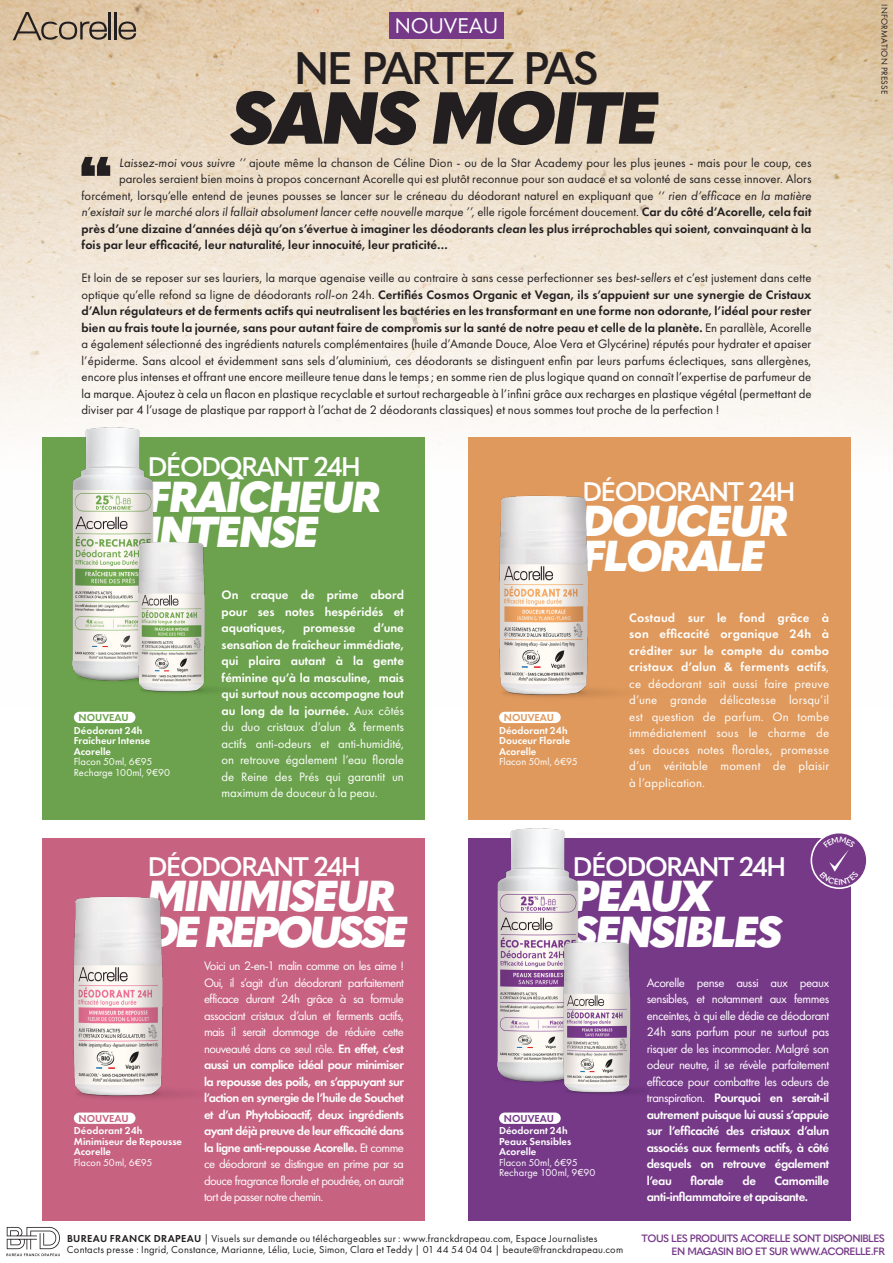
<style>
.page{position:relative;width:893px;height:1263px;background:#fff}
.page>*{position:absolute;margin:0;border:0;box-sizing:border-box;transform-origin:0 0}
.t1{font:italic 900 72.6px "Quasimoda";letter-spacing:-.05em;color:#231f20}
.t2{font:600 45px "Quasimoda";letter-spacing:-.05em;color:#231f20}
.t3{font:italic 900 42.75px "Quasimoda";letter-spacing:-.05em;color:#fff}
.t4{font:italic 900 42.75px "Quasimoda";letter-spacing:-.08em;color:#fff}
.t5{font:600 26.55px "Quasimoda";letter-spacing:-.05em;color:#fff}
.t6{font:20.85px "Quasimoda";color:#fff}
.t7{font:12.75px/16.5px "Futura PT";letter-spacing:-.015em;color:#fff;text-align:justify}
.t8{font:12.75px/16.5px "Futura PT";letter-spacing:.005em;color:#231f20;text-align:justify}
.t9{font:600 12.75px "Futura PT";letter-spacing:.005em;color:#231f20}
.t10{font:italic 12.75px "Futura PT";letter-spacing:.005em;color:#231f20}
.t11{font:600 12.75px/16.5px "Futura PT";letter-spacing:-.01em;color:#fff;text-align:justify}
.t12{font:600 12.75px/16.5px "Futura PT";letter-spacing:-.035em;color:#fff}
.t13{font:10.5px "Futura PT";letter-spacing:.02em;color:#231f20}
.t14{font:600 10.5px/10.5px "Futura PT";color:#fff}
.t15{font:10.5px "Futura PT";color:#fff}
.t16{font:600 10.5px/13.5px "Quasimoda";letter-spacing:-.05em;color:#763988;text-align:right}
.t17{font:600 10.5px "Futura PT";letter-spacing:.005em;color:#6ca24d}
.t18{font:600 10.5px "Futura PT";letter-spacing:.005em;color:#763988}
.t19{font:600 10.5px "Futura PT";letter-spacing:.005em;color:#c76281}
.t20{font:600 10.5px "Futura PT";letter-spacing:.005em;color:#e0995c}
.t21{font:9px "Futura PT";letter-spacing:.03em;color:#231f20}
.s1{font-style:italic}
.s2{font-style:normal}
.s3{font-weight:600;font-style:normal}
.s4{font-weight:600}
</style>
<div class="page">
<img style="left:0;top:0;width:893px;height:707px">
<div style="left:43px;top:437px;width:382px;height:383px;background:#6ca24d"></div>
<img style="left:53px;top:416px;width:200px;height:118px">
<img style="left:72px;top:534px;width:145px;height:178px">
<div style="left:74px;top:712px;width:61px;height:11px;background:#fff;border-radius:6px"></div>
<div style="left:468px;top:838px;width:382px;height:382px;background:#763988"></div>
<img style="left:497px;top:828px;width:81px;height:106px">
<img style="left:497px;top:934px;width:140px;height:160px">
<div style="left:499px;top:1112px;width:62px;height:12px;background:#fff;border-radius:6px"></div>
<div style="left:43px;top:838px;width:382px;height:382px;background:#c76281"></div>
<img style="left:73px;top:896px;width:114px;height:227px">
<div style="left:74px;top:1112px;width:61px;height:12px;background:#fff;border-radius:6px"></div>
<div style="left:468px;top:437px;width:382px;height:383px;background:#e0995c"></div>
<img style="left:499px;top:495px;width:116px;height:227px">
<div style="left:499px;top:712px;width:62px;height:11px;background:#fff;border-radius:6px"></div>
<svg style="left:13px;top:12px;width:94px;height:28px;background:#b5a086"></svg>
<hr style="left:108px;top:12px;width:3px;height:27px;background:#231f20">
<hr style="left:114px;top:12px;width:2px;height:27px;background:#231f20">
<svg style="left:118px;top:22px;width:18px;height:18px"></svg>
<svg style="left:81px;top:157px;width:29px;height:19px"></svg>
<svg style="left:7px;top:1227px;width:53px;height:29px"></svg>
<div style="left:389px;top:12px;width:115px;height:27px;background:#763988"></div>
<svg style="left:811px;top:833px;width:56px;height:55px"></svg>
<div style="left:811px;top:832px;width:57px;height:57px;border:2px solid #fff;border-radius:50%"></div>
<svg style="left:819px;top:837px;width:40px;height:48px"></svg>
<p class="t6" style="left:395px;top:10px;width:105px">NOUVEAU</p>
<p class="t2" style="left:294px;top:33px;width:306px">NE PARTEZ PAS</p>
<p class="t1" style="left:232px;top:61px;width:430px">SANS MOITE</p>
<p class="t8" style="left:119px;top:154px;width:694px"><span class="s1">Laissez-moi vous suivre ’’</span> ajoute même la chanson de Céline Dion - ou de la Star Academy pour les plus jeunes - mais pour le coup, ces</p>
<p class="t8" style="left:119px;top:171px;width:694px">paroles seraient bien moins à propos concernant Acorelle qui est plutôt reconnue pour son audace et sa volonté de sans cesse innover. Alors</p>
<p class="t8" style="left:81px;top:187px;width:731px">forcément, lorsqu’elle entend de jeunes pousses se lancer sur le créneau du déodorant naturel en expliquant que <span class="s1">‘‘ rien d’efficace en la matière</span></p>
<p class="t10" style="left:81px;top:204px;width:731px">n’existait sur le marché alors il fallait absolument lancer cette nouvelle marque ’’, <span class="s2">elle rigole forcément doucement.</span> <span class="s3">Car du côté d’Acorelle, cela fait</span></p>
<p class="t9" style="left:81px;top:220px;width:731px">près d’une dizaine d’années déjà qu’on s’évertue à imaginer les déodorants <span class="s1">clean</span> les plus irréprochables qui soient, convainquant à la</p>
<p class="t9" style="left:81px;top:237px;width:368px">fois par leur efficacité, leur naturalité, leur innocuité, leur praticité…</p>
<p class="t8" style="left:81px;top:270px;width:732px">Et loin de se reposer sur ses lauriers, la marque agenaise veille au contraire à sans cesse perfectionner ses <span class="s1">best-sellers</span> et c’est justement dans cette optique qu’elle refond sa ligne de déodorants <span class="s1">roll-on</span> 24h. <span class="s4">Certifiés Cosmos Organic et Vegan, ils s’appuient sur une synergie de Cristaux d’Alun régulateurs et de ferments actifs qui neutralisent les bactéries en les transformant en une forme non odorante, l’idéal pour rester bien au frais toute la journée, sans pour autant faire de compromis sur la santé de notre peau et celle de la planète.</span> En parallèle, Acorelle a également sélectionné des ingrédients naturels complémentaires (huile d’Amande Douce, Aloe Vera et Glycérine) réputés pour hydrater et apaiser l’épiderme. Sans alcool et évidemment sans sels d’aluminium, ces déodorants se distinguent enfin par leurs parfums éclectiques, sans allergènes, encore plus intenses et offrant une encore meilleure tenue dans le temps ; en somme rien de plus logique quand on connaît l’expertise de parfumeur de la marque. Ajoutez à cela un flacon en plastique recyclable et surtout rechargeable à l’infini grâce aux recharges en plastique végétal (permettant de diviser par 4 l’usage de plastique par rapport à l’achat de 2 déodorants classiques) et nous sommes tout proche de la perfection !</p>
<p class="t5" style="left:148px;top:446px;width:215px">DÉODORANT 24H</p>
<p class="t3" style="left:148px;top:463px;width:235px">FRAÎCHEUR</p>
<p class="t3" style="left:148px;top:498px;width:174px">INTENSE</p>
<p class="t5" style="left:582px;top:471px;width:215px">DÉODORANT 24H</p>
<p class="t3" style="left:582px;top:487px;width:208px">DOUCEUR</p>
<p class="t3" style="left:582px;top:522px;width:185px">FLORALE</p>
<p class="t17" style="left:79px;top:711px;width:52px">NOUVEAU</p>
<p class="t14" style="left:74px;top:725px;width:78px">Déodorant 24h<br>Fraîcheur Intense<br>Acorelle</p>
<p class="t15" style="left:74px;top:755px;width:80px">Flacon 50ml, 6€95</p>
<p class="t15" style="left:74px;top:766px;width:98px">Recharge 100ml, 9€90</p>
<p class="t11" style="left:222px;top:587px;width:184px">On craque de prime abord pour ses notes hespéridés et aquatiques,</p>
<p class="t7" style="left:222px;top:620px;width:184px;text-indent:152px"><span class="s4">d’une sensation de fraîcheur immédiate, qui plaira autant à la gente féminine qu’à la masculine, mais qui surtout nous accompagne tout au long de la journée.</span> Aux côtés du duo cristaux d’alun &amp; ferments actifs anti-odeurs et anti-humidité, on retrouve également l’eau florale de Reine des Prés qui garantit un maximum de douceur à la peau.</p>
<p class="t11" style="left:303px;top:620px;width:54px">promesse</p>
<p class="t5" style="left:148px;top:846px;width:215px">DÉODORANT 24H</p>
<p class="t3" style="left:148px;top:862px;width:250px">MINIMISEUR</p>
<p class="t4" style="left:148px;top:898px;width:263px">DE REPOUSSE</p>
<p class="t7" style="left:204px;top:958px;width:201px">Voici un 2-en-1 malin comme on les aime !<br>Oui, il s’agit d’un déodorant parfaitement efficace durant 24h grâce à sa formule associant cristaux d’alun et ferments actifs, mais il serait dommage de réduire cette nouveauté dans ce seul rôle. <span class="s4">En effet, c’est aussi un complice idéal pour minimiser la repousse des poils, en s’appuyant sur l’action en synergie de l’huile de Souchet et d’un Phytobioactif, deux ingrédients ayant déjà preuve de leur efficacité dans la ligne anti-repousse Acorelle.</span> Et comme ce déodorant se distingue en prime par sa douce fragrance florale et poudrée, on aurait tort de passer notre chemin.</p>
<p class="t19" style="left:79px;top:1112px;width:52px">NOUVEAU</p>
<p class="t14" style="left:74px;top:1125px;width:110px">Déodorant 24h<br>Minimiseur de Repousse<br>Acorelle</p>
<p class="t15" style="left:74px;top:1156px;width:80px">Flacon 50ml, 6€95</p>
<p class="t20" style="left:504px;top:711px;width:52px">NOUVEAU</p>
<p class="t14" style="left:499px;top:725px;width:73px">Déodorant 24h<br>Douceur Florale<br>Acorelle</p>
<p class="t15" style="left:499px;top:755px;width:80px">Flacon 50ml, 6€95</p>
<p class="t7" style="left:629px;top:609px;width:201px"><span class="s4">Costaud sur le fond grâce à son efficacité organique 24h à créditer sur le compte du combo cristaux d’alun &amp; ferments actifs</span>, ce déodorant sait aussi faire preuve d’une grande délicatesse lorsqu’il est question de parfum. On tombe immédiatement sous le charme de ses douces notes florales, promesse d’un véritable moment de plaisir à l’application.</p>
<p class="t5" style="left:573px;top:846px;width:215px">DÉODORANT 24H</p>
<p class="t3" style="left:573px;top:862px;width:141px">PEAUX</p>
<p class="t3" style="left:573px;top:898px;width:212px">SENSIBLES</p>
<p class="t7" style="left:647px;top:974px;width:184px">Acorelle pense aussi aux peaux sensibles, et notamment aux femmes enceintes, à qui elle dédie ce déodorant 24h sans parfum pour ne surtout pas risquer de les incommoder. Malgré son odeur neutre, il se révèle parfaitement efficace pour combattre les odeurs de transpiration. <span class="s4">Pourquoi en serait-il autrement puisque lui aussi s’appuie sur l’efficacité des cristaux d’alun associés aux ferments actifs, à côté desquels on retrouve également l’eau</span></p>
<p class="t18" style="left:504px;top:1112px;width:52px">NOUVEAU</p>
<p class="t14" style="left:499px;top:1125px;width:74px">Déodorant 24h<br>Peaux Sensibles<br>Acorelle</p>
<p class="t15" style="left:499px;top:1156px;width:80px">Flacon 50ml, 6€95</p>
<p class="t15" style="left:499px;top:1167px;width:98px">Recharge 100ml, 9€90</p>
<p class="t11" style="left:690px;top:1172px;width:35px">florale</p>
<p class="t11" style="left:742px;top:1172px;width:15px">de</p>
<p class="t12" style="left:647px;top:1172px;width:184px;text-indent:128px">Camomille anti-inflammatoire et apaisante.</p>
<p class="t21" style="left:890px;top:4px;width:92px;rotate:90deg">INFORMATION PRESSE</p>
<p class="t13" style="left:67px;top:1233px;width:532px"><span class="s4">BUREAU FRANCK DRAPEAU</span> | Visuels sur demande ou téléchargeables sur : www.franckdrapeau.com, Espace Journalistes</p>
<p class="t13" style="left:67px;top:1243px;width:558px">Contacts presse : Ingrid, Constance, Marianne, Lélia, Lucie, Simon, Clara et Teddy | 01 44 54 04 04 | beaute@franckdrapeau.com</p>
<p class="t16" style="left:642px;top:1231px;width:245px">TOUS LES PRODUITS ACORELLE SONT DISPONIBLES<br>EN MAGASIN BIO ET SUR WWW.ACORELLE.FR</p>
</div>
